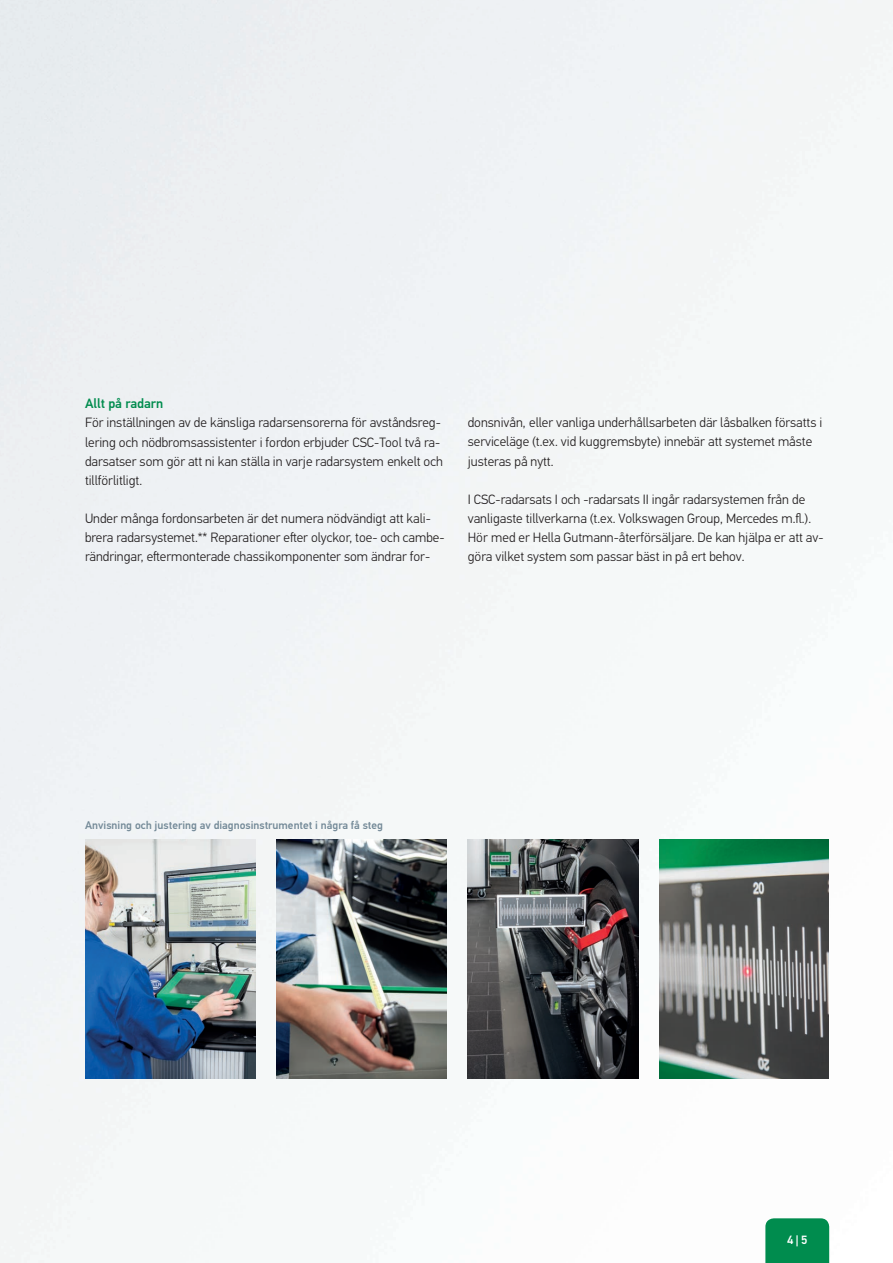
<style>
.page{position:relative;width:893px;height:1263px;background:#fff}
.page>*{position:absolute;margin:0;border:0;box-sizing:border-box;transform-origin:0 0}
.t1{font:300 13.5px/19.2px "Hella DIN Universal";color:#231f20}
.t2{font:500 13.5px "Hella DIN Universal";color:#008c4e}
.t3{font:500 12px "Hella DIN Universal";color:#fff}
.t4{font:500 11.25px "Hella DIN Universal";color:#748a98}
</style>
<div class="page">
<img style="left:0;top:0;width:893px;height:1263px">
<img style="left:659px;top:839px;width:170px;height:239px">
<img style="left:277px;top:839px;width:169px;height:239px">
<img style="left:468px;top:839px;width:170px;height:239px">
<img style="left:85px;top:839px;width:170px;height:239px">
<div style="left:765px;top:1218px;width:64px;height:45px;background:#008c4e"></div>
<p class="t2" style="left:85px;top:395px;width:80px">Allt på radarn</p>
<p class="t1" style="left:85px;top:414px;width:359px">För inställningen av de känsliga radarsensorerna för avståndsreg&shy;lering och nödbromsassistenter i fordon erbjuder CSC-Tool två ra&shy;darsatser som gör att ni kan ställa in varje radarsystem enkelt och tillförlitligt.</p>
<p class="t1" style="left:85px;top:510px;width:361px">Under många fordonsarbeten är det numera nödvändigt att kali&shy;brera radarsystemet.** Reparationer efter olyckor, toe- och cambe&shy;rändringar, eftermonterade chassikomponenter som ändrar for-</p>
<p class="t1" style="left:468px;top:414px;width:356px">donsnivån, eller vanliga underhållsarbeten där låsbalken försatts i serviceläge (t.ex. vid kuggremsbyte) innebär att systemet måste justeras på nytt.</p>
<p class="t1" style="left:468px;top:491px;width:357px">I CSC-radarsats I och -radarsats II ingår radarsystemen från de vanligaste tillverkarna (t.ex. Volkswagen Group, Mercedes m.fl.).<br>Hör med er Hella Gutmann-återförsäljare. De kan hjälpa er att av&shy;göra vilket system som passar bäst in på ert behov.</p>
<p class="t4" style="left:85px;top:818px;width:299px">Anvisning och justering av diagnosinstrumentet i några få steg</p>
<p class="t3" style="left:787px;top:1232px;width:22px">4|5</p>
</div>
